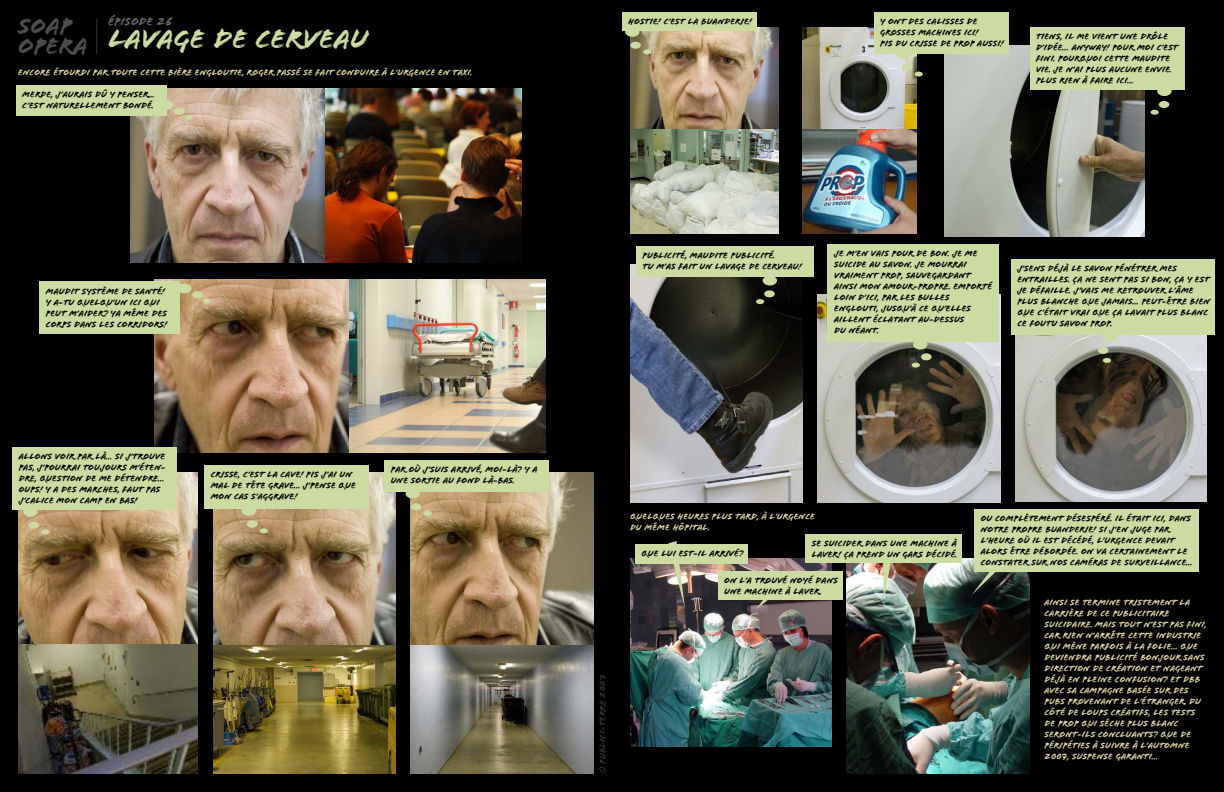
<style>
.page{position:relative;width:1224px;height:792px;background:#000}
.page>*{position:absolute;margin:0;border:0;box-sizing:border-box;transform-origin:0 0}
.t1{font:28px "Flood Std";color:#ccdba2}
.t2{font:24px/20px "Flood Std";color:#4d4d4d}
.t3{font:12px "Flood Std";color:#666}
.t4{font:9px/11px "Flood Std";color:#000}
.t5{font:9px/11px "Flood Std";color:#d9d29f}
.t6{font:9px "Flood Std";color:#333}
</style>
<div class="page">
<hr style="left:97px;top:19px;width:1px;height:35px;background:#333">
<img style="left:131px;top:89px;width:195px;height:173px">
<img style="left:326px;top:89px;width:196px;height:173px">
<div style="left:16px;top:85px;width:151px;height:31px;background:#ccdba2"></div>
<img style="left:630px;top:265px;width:173px;height:237px">
<img style="left:817px;top:294px;width:184px;height:208px">
<img style="left:630px;top:558px;width:202px;height:189px">
<img style="left:846px;top:558px;width:183px;height:216px">
<img style="left:1015px;top:334px;width:192px;height:168px">
<div style="left:636px;top:246px;width:177px;height:31px;background:#ccdba2"></div>
<img style="left:944px;top:46px;width:201px;height:190px">
<div style="left:1030px;top:27px;width:154px;height:63px;background:#ccdba2"></div>
<div style="left:828px;top:244px;width:171px;height:97px;background:#ccdba2"></div>
<img style="left:155px;top:279px;width:194px;height:173px">
<img style="left:349px;top:279px;width:197px;height:173px">
<div style="left:39px;top:281px;width:141px;height:53px;background:#ccdba2"></div>
<img style="left:18px;top:472px;width:180px;height:172px">
<img style="left:18px;top:644px;width:180px;height:130px">
<img style="left:214px;top:472px;width:182px;height:173px">
<img style="left:214px;top:645px;width:182px;height:129px">
<img style="left:411px;top:472px;width:183px;height:173px">
<svg style="left:411px;top:645px;width:183px;height:129px"></svg>
<img style="left:630px;top:27px;width:148px;height:102px">
<img style="left:630px;top:129px;width:148px;height:104px">
<img style="left:803px;top:27px;width:114px;height:102px">
<img style="left:803px;top:129px;width:114px;height:104px">
<div style="left:12px;top:447px;width:165px;height:63px;background:#ccdba2"></div>
<div style="left:204px;top:465px;width:165px;height:43px;background:#ccdba2"></div>
<div style="left:635px;top:544px;width:113px;height:19px;background:#ccdba2"></div>
<svg style="left:668px;top:541px;width:17px;height:67px"></svg>
<svg style="left:756px;top:600px;width:16px;height:9px"></svg>
<svg style="left:883px;top:563px;width:8px;height:37px"></svg>
<svg style="left:972px;top:568px;width:28px;height:27px"></svg>
<div style="left:1011px;top:259px;width:204px;height:75px;background:#ccdba2"></div>
<div style="left:718px;top:571px;width:124px;height:29px;background:#ccdba2"></div>
<div style="left:806px;top:534px;width:156px;height:29px;background:#ccdba2"></div>
<div style="left:974px;top:509px;width:225px;height:63px;background:#ccdba2"></div>
<div style="left:384px;top:460px;width:165px;height:32px;background:#ccdba2"></div>
<div style="left:622px;top:12px;width:135px;height:19px;background:#ccdba2"></div>
<div style="left:874px;top:12px;width:135px;height:42px;background:#ccdba2"></div>
<div style="left:159px;top:100px;width:14px;height:10px;background:#ccdba2;border-radius:50%"></div>
<div style="left:174px;top:108px;width:11px;height:7px;background:#ccdba2;border-radius:50%"></div>
<div style="left:185px;top:115px;width:8px;height:5px;background:#ccdba2;border-radius:50%"></div>
<div style="left:177px;top:284px;width:14px;height:9px;background:#ccdba2;border-radius:50%"></div>
<div style="left:192px;top:291px;width:11px;height:7px;background:#ccdba2;border-radius:50%"></div>
<div style="left:203px;top:298px;width:8px;height:5px;background:#ccdba2;border-radius:50%"></div>
<div style="left:23px;top:507px;width:15px;height:10px;background:#ccdba2;border-radius:50%"></div>
<div style="left:28px;top:522px;width:11px;height:7px;background:#ccdba2;border-radius:50%"></div>
<div style="left:41px;top:529px;width:9px;height:5px;background:#ccdba2;border-radius:50%"></div>
<div style="left:242px;top:506px;width:14px;height:10px;background:#ccdba2;border-radius:50%"></div>
<div style="left:247px;top:521px;width:10px;height:7px;background:#ccdba2;border-radius:50%"></div>
<div style="left:260px;top:528px;width:8px;height:5px;background:#ccdba2;border-radius:50%"></div>
<div style="left:406px;top:489px;width:14px;height:9px;background:#ccdba2;border-radius:50%"></div>
<div style="left:411px;top:503px;width:10px;height:7px;background:#ccdba2;border-radius:50%"></div>
<div style="left:424px;top:511px;width:8px;height:5px;background:#ccdba2;border-radius:50%"></div>
<div style="left:625px;top:27px;width:15px;height:10px;background:#ccdba2;border-radius:50%"></div>
<div style="left:630px;top:42px;width:11px;height:7px;background:#ccdba2;border-radius:50%"></div>
<div style="left:643px;top:49px;width:8px;height:5px;background:#ccdba2;border-radius:50%"></div>
<div style="left:897px;top:49px;width:14px;height:10px;background:#ccdba2;border-radius:50%"></div>
<div style="left:902px;top:64px;width:10px;height:7px;background:#ccdba2;border-radius:50%"></div>
<div style="left:915px;top:72px;width:8px;height:5px;background:#ccdba2;border-radius:50%"></div>
<div style="left:1157px;top:86px;width:15px;height:10px;background:#ccdba2;border-radius:50%"></div>
<div style="left:1159px;top:101px;width:10px;height:7px;background:#ccdba2;border-radius:50%"></div>
<div style="left:1151px;top:110px;width:8px;height:5px;background:#ccdba2;border-radius:50%"></div>
<div style="left:763px;top:276px;width:14px;height:9px;background:#ccdba2;border-radius:50%"></div>
<div style="left:764px;top:290px;width:11px;height:7px;background:#ccdba2;border-radius:50%"></div>
<div style="left:756px;top:299px;width:8px;height:5px;background:#ccdba2;border-radius:50%"></div>
<div style="left:913px;top:340px;width:14px;height:10px;background:#ccdba2;border-radius:50%"></div>
<div style="left:921px;top:353px;width:11px;height:7px;background:#ccdba2;border-radius:50%"></div>
<div style="left:912px;top:363px;width:8px;height:5px;background:#ccdba2;border-radius:50%"></div>
<div style="left:1103px;top:332px;width:14px;height:10px;background:#ccdba2;border-radius:50%"></div>
<div style="left:1098px;top:347px;width:10px;height:7px;background:#ccdba2;border-radius:50%"></div>
<div style="left:1103px;top:358px;width:8px;height:5px;background:#ccdba2;border-radius:50%"></div>
<h2 class="t2" style="left:18px;top:18px;width:71px">soap opera</h2>
<h3 class="t3" style="left:108px;top:16px;width:66px">Épisode 26</h3>
<h1 class="t1" style="left:108px;top:28px;width:262px">Lavage de cerveau</h1>
<p class="t5" style="left:18px;top:67px;width:456px">Encore étourdi par toute cette bière engloutie, Roger Passé se fait conduire à l’urgence en taxi.</p>
<p class="t4" style="left:22px;top:90px;width:134px">Merde, j’aurais dû y penser… c’est naturellement bondé.</p>
<p class="t4" style="left:46px;top:286px;width:123px">Maudit système de santé!<br>Y a-tu quelqu’un ici qui peut m’aider? Ya même des corps dans les corridors!</p>
<p class="t4" style="left:19px;top:452px;width:149px">Allons voir par là… si j’trouve pas, j’pourrai toujours m’éten&shy;dre, question de me détendre…<br>Oups! Y a des marches, faut pas j’calice mon camp en bas!</p>
<p class="t4" style="left:211px;top:469px;width:147px">Crisse, c’est la cave! Pis j’ai un mal de tête grave… j’pense que mon cas s’aggrave!</p>
<p class="t4" style="left:391px;top:465px;width:148px">Par où j’suis arrivé, moi-là? Y a une sortie au fond là-bas.</p>
<p class="t4" style="left:628px;top:17px;width:125px">Hostie! C’est la buanderie!</p>
<p class="t4" style="left:880px;top:17px;width:125px">Y ont des calisses de grosses machines ici!<br>Pis du crisse de PROP aussi!</p>
<p class="t4" style="left:1036px;top:32px;width:144px">Tiens, il me vient une drôle d’idée… Anyway! Pour moi c’est fini. Pourquoi cette maudite vie. Je n’ai plus aucune envie.<br>Plus rien à faire ici…</p>
<p class="t4" style="left:643px;top:250px;width:161px">Publicité, maudite publicité.<br>Tu m’as fait un lavage de cerveau!</p>
<p class="t4" style="left:834px;top:249px;width:160px">Je m’en vais pour de bon. Je me suicide au savon. Je mourrai vraiment PROP, sauvegardant ainsi mon amour-propre. Emporté loin d’ici, par les bulles englouti, jusqu’à ce qu’elles aillent éclatant au-dessus<br>du néant.</p>
<p class="t4" style="left:1017px;top:264px;width:194px">J’sens déjà le savon pénétrer mes entrailles. Ça ne sent pas si bon, ça y est je défaille. J’vais me retrouver l’âme plus blanche que jamais… peut-être bien que c’était vrai que ça lavait plus blanc ce foutu savon PROP.</p>
<p class="t6" style="left:599px;top:774px;width:101px;rotate:-90deg">© publici-terre 2007</p>
<p class="t5" style="left:630px;top:511px;width:186px">Quelques heures plus tard, à l’urgence du même hôpital.</p>
<p class="t4" style="left:812px;top:539px;width:147px">Se suicider dans une machine à laver! Ça prend un gars décidé.</p>
<p class="t4" style="left:641px;top:549px;width:103px">Que lui est-il arrivé?</p>
<p class="t4" style="left:724px;top:575px;width:115px">On l’a trouvé noyé dans une machine à laver.</p>
<p class="t4" style="left:981px;top:513px;width:213px">Ou complètement désespéré. Il était ici, dans notre propre buanderie! Si j’en juge par l’heure où il est décédé, l’urgence devait alors être débordée. On va certainement le constater sur nos caméras de surveillance…</p>
<p class="t5" style="left:1044px;top:598px;width:164px">Ainsi se termine tristement la carrière de ce publicitaire suicidaire. Mais tout n’est pas fini, car rien n’arrête cette industrie qui mène parfois à la folie… Que deviendra Publicité Bonjour sans direction de création et nageant déjà en pleine confusion? Et DBB avec sa campagne basée sur des pubs provenant de l’étranger. Du côté de Loups créatifs, les tests de Prop qui sèche plus blanc seront-ils concluants? Que de péripéties à suivre à l’automne<br>2007, suspense garanti…</p>
</div>
